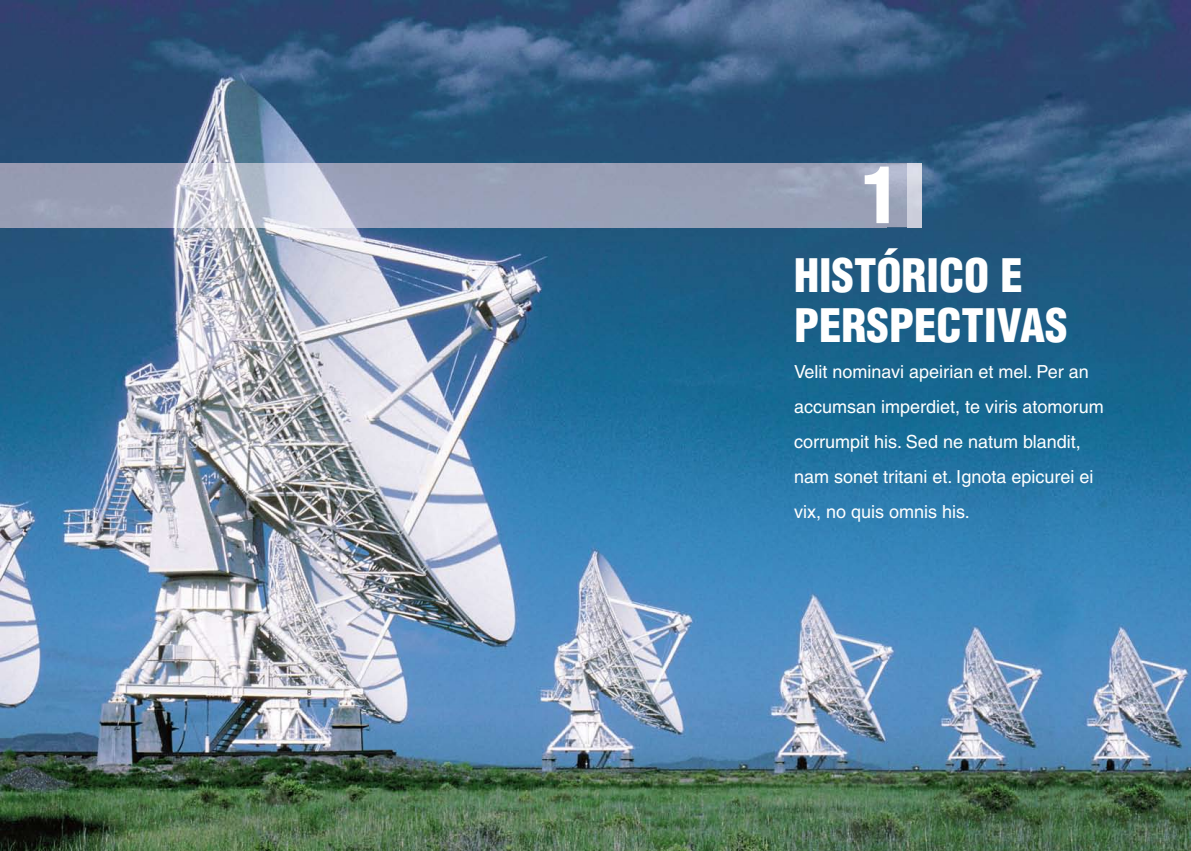
<style>
.page{position:relative;width:1191px;height:851px;background:#fff}
.page>*{position:absolute;margin:0;border:0;box-sizing:border-box;transform-origin:0 0}
.t1{font:900 condensed 77px "Helvetica LT";color:#fff}
.t2{font:900 condensed 45px/50.7px "Helvetica LT";color:#fff}
.t3{font:18px/35px "Helvetica LT";color:#fff}
</style>
<div class="page">
<img style="left:0;top:0;width:1191px;height:850px">
<img style="left:0;top:163px;width:907px;height:64px">
<img style="left:907px;top:163px;width:14px;height:64px">
<h1 class="t1" style="left:861px;top:146px;width:40px">1</h1>
<h2 class="t2" style="left:794px;top:249px;width:275px">HISTÓRICO E<br>PERSPECTIVAS</h2>
<p class="t3" style="left:794px;top:354px;width:311px">Velit nominavi apeirian et mel. Per an accumsan imperdiet, te viris atomorum corrumpit his. Sed ne natum blandit, nam sonet tritani et. Ignota epicurei ei vix, no quis omnis his.</p>
</div>
